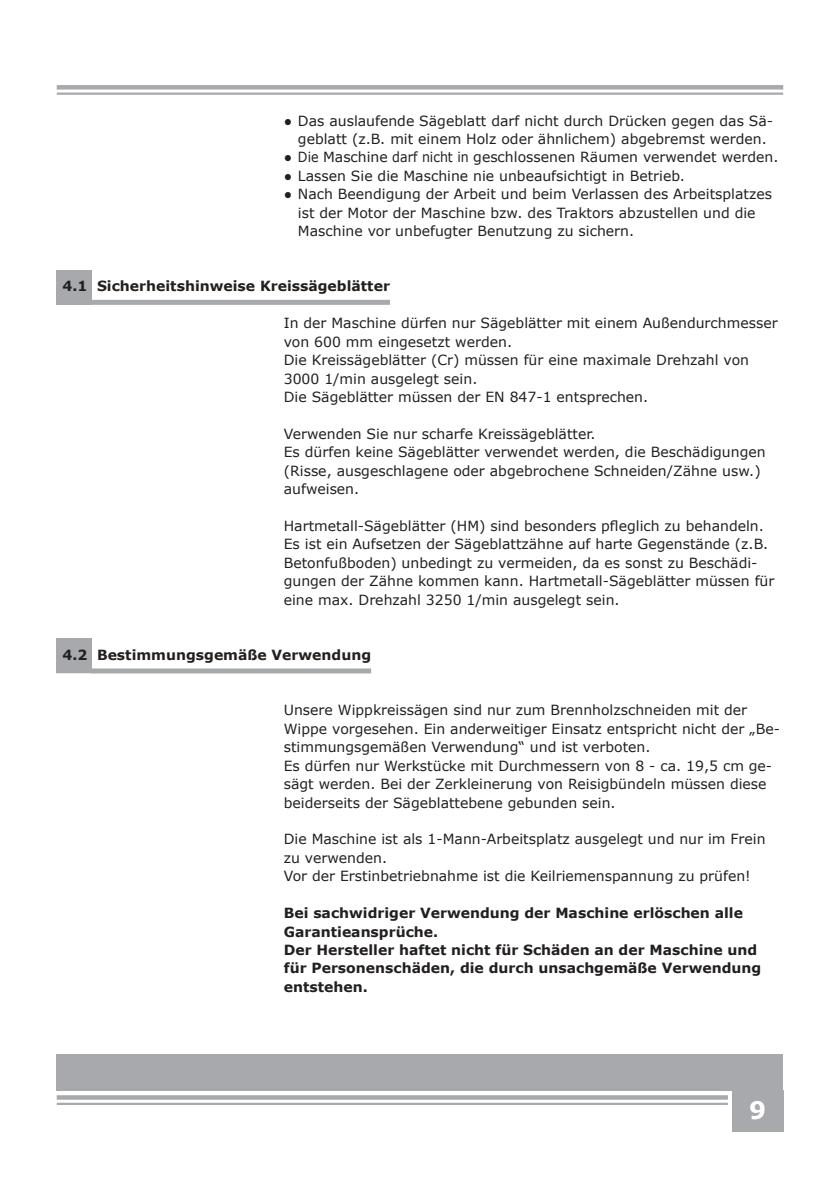
<style>
.page{position:relative;width:840px;height:1191px;background:#fff}
.page>*{position:absolute;margin:0;border:0;box-sizing:border-box;transform-origin:0 0}
.t1{font:700 24px "Verdana";color:#fff}
.t2{font:14px/18.4px "Verdana";color:#231f20}
.t3{font:700 14px/18.4px "Verdana";color:#231f20}
</style>
<div class="page">
<div style="left:57px;top:1054px;width:725px;height:37px;background:#a8a9ad"></div>
<svg style="left:57px;top:1095px;width:670px;height:4px;background:#acadb1"></svg>
<hr style="left:57px;top:1102px;width:670px;height:3px;background:#a8a9ad">
<div style="left:57px;top:85px;width:725px;height:5px;background:#a8a9ad"></div>
<hr style="left:57px;top:92px;width:725px;height:3px;background:#a8a9ad">
<div style="left:731px;top:1090px;width:51px;height:41px;background:#a8a9ad"></div>
<div style="left:57px;top:639px;width:35px;height:34px;background:#a8a9ad"></div>
<div style="left:57px;top:270px;width:35px;height:34px;background:#a8a9ad"></div>
<div style="left:91px;top:300px;width:299px;height:5px;background:#a8a9ad"></div>
<div style="left:91px;top:668px;width:280px;height:5px;background:#a8a9ad"></div>
<p class="t2" style="left:283px;top:111px;width:490px;text-align:center">● Das auslaufende Sägeblatt darf nicht durch Drücken gegen das Sä&shy;geblatt (z.B. mit einem Holz oder ähnlichem) abgebremst werden.</p>
<p class="t2" style="left:283px;top:148px;width:496px">● Die Maschine darf nicht in geschlossenen Räumen verwendet werden.</p>
<p class="t2" style="left:283px;top:166px;width:402px">● Lassen Sie die Maschine nie unbeaufsichtigt in Betrieb.</p>
<p class="t2" style="left:298px;top:185px;width:475px;text-indent:-14px">● Nach Beendigung der Arbeit und beim Verlassen des Arbeitsplatzes ist der Motor der Maschine bzw. des Traktors abzustellen und die<br>Maschine vor unbefugter Benutzung zu sichern.</p>
<p class="t3" style="left:62px;top:277px;width:329px">4.1 Sicherheitshinweise Kreissägeblätter</p>
<p class="t2" style="left:283px;top:314px;width:495px">In der Maschine dürfen nur Sägeblätter mit einem Außendurchmesser von 600 mm eingesetzt werden.<br>Die Kreissägeblätter (Cr) müssen für eine maximale Drehzahl von 3000 1/min ausgelegt sein.<br>Die Sägeblätter müssen der EN 847-1 entsprechen.</p>
<p class="t2" style="left:283px;top:424px;width:483px">Verwenden Sie nur scharfe Kreissägeblätter.<br>Es dürfen keine Sägeblätter verwendet werden, die Beschädigungen (Risse, ausgeschlagene oder abgebrochene Schneiden/Zähne usw.) aufweisen.</p>
<p class="t2" style="left:283px;top:516px;width:492px">Hartmetall-Sägeblätter (HM) sind besonders pfleglich zu behandeln.<br>Es ist ein Aufsetzen der Sägeblattzähne auf harte Gegenstände (z.B.<br>Betonfußboden) unbedingt zu vermeiden, da es sonst zu Beschädi&shy;gungen der Zähne kommen kann. Hartmetall-Sägeblätter müssen für eine max. Drehzahl 3250 1/min ausgelegt sein.</p>
<p class="t3" style="left:62px;top:645px;width:310px">4.2 Bestimmungsgemäße Verwendung</p>
<p class="t2" style="left:283px;top:701px;width:497px">Unsere Wippkreissägen sind nur zum Brennholzschneiden mit der Wippe vorgesehen. Ein anderweitiger Einsatz entspricht nicht der „Be&shy;stimmungsgemäßen Verwendung“ und ist verboten.<br>Es dürfen nur Werkstücke mit Durchmessern von 8 - ca. 19,5 cm ge&shy;sägt werden. Bei der Zerkleinerung von Reisigbündeln müssen diese beiderseits der Sägeblattebene gebunden sein.</p>
<p class="t2" style="left:283px;top:830px;width:483px">Die Maschine ist als 1-Mann-Arbeitsplatz ausgelegt und nur im Frein zu verwenden.<br>Vor der Erstinbetriebnahme ist die Keilriemenspannung zu prüfen!</p>
<p class="t3" style="left:283px;top:903px;width:478px">Bei sachwidriger Verwendung der Maschine erlöschen alle Garantieansprüche.<br>Der Hersteller haftet nicht für Schäden an der Maschine und für Personenschäden, die durch unsachgemäße Verwendung entstehen.</p>
<h1 class="t1" style="left:748px;top:1093px;width:19px">9</h1>
</div>
